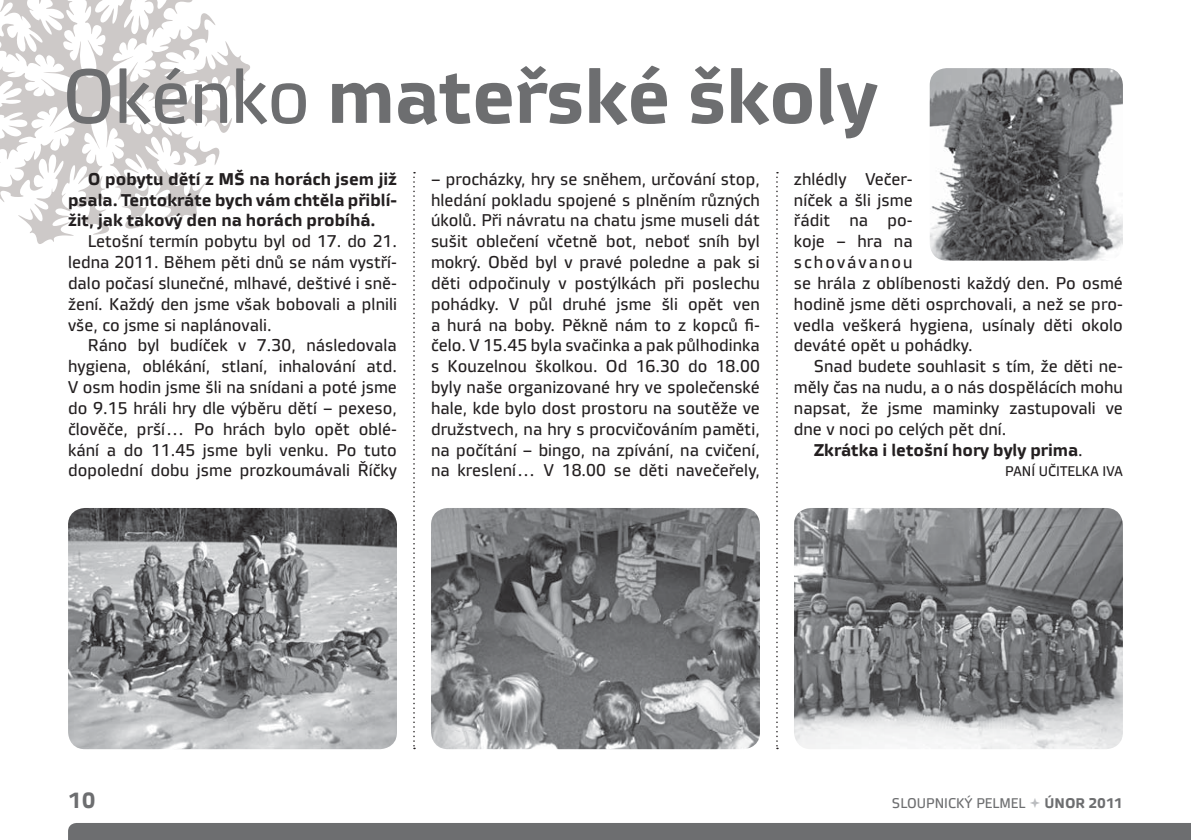
<style>
.page{position:relative;width:1191px;height:840px;background:#fff}
.page>*{position:absolute;margin:0;border:0;box-sizing:border-box;transform-origin:0 0}
.t1{font:700 76px "Vida 32 Pro";letter-spacing:-.01em;color:#6d6e70}
.t2{font:700 22px "Vida 32 Pro";color:#6d6e70}
.t3{font:17px/20.8px "Vida 32 Pro";letter-spacing:.005em;color:#231f20;text-align:justify}
.t4{font:700 17px/20.8px "Vida 32 Pro";color:#231f20;text-align:justify}
.t5{font:14px "Vida 32 Pro";color:#6d6e70}
.t6{font:14px "Vida 32 Pro";color:#231f20}
.t7{font:700 14px "Vida 32 Pro";color:#6d6e70}
.s1{font-weight:400}
</style>
<div class="page">
<svg style="left:0;top:0;width:250px;height:244px"></svg>
<div style="left:68px;top:823px;width:1123px;height:16px;background:#6d6e70"></div>
<svg style="left:413px;top:172px;width:2px;height:576px"></svg>
<svg style="left:776px;top:172px;width:2px;height:576px"></svg>
<img style="left:929px;top:68px;width:194px;height:192px;border-radius:17px">
<img style="left:794px;top:507px;width:329px;height:241px;border-radius:17px">
<img style="left:431px;top:507px;width:329px;height:241px;border-radius:17px">
<img style="left:68px;top:507px;width:329px;height:241px;border-radius:17px">
<h1 class="t1" style="left:62px;top:68px;width:816px"><span class="s1">Okénko</span> mateřské školy</h1>
<p class="t4" style="left:68px;top:170px;width:330px;text-indent:20px">O pobytu dětí z MŠ na horách jsem již psala. Tentokráte bych vám chtěla přiblí&shy;žit, jak takový den na horách probíhá.</p>
<p class="t3" style="left:68px;top:232px;width:330px;text-indent:20px">Letošní termín pobytu byl od 17. do 21. ledna 2011. Během pěti dnů se nám vystří&shy;dalo počasí slunečné, mlhavé, deštivé i sně&shy;žení. Každý den jsme však bobovali a plnili vše, co jsme si naplánovali.</p>
<p class="t3" style="left:68px;top:336px;width:330px;text-indent:20px">Ráno byl budíček v 7.30, následovala hygiena, oblékání, stlaní, inhalování atd.<br>V osm hodin jsme šli na snídani a poté jsme do 9.15 hráli hry dle výběru dětí – pexeso, člověče, prší… Po hrách bylo opět oblé&shy;kání a do 11.45 jsme byli venku. Po tuto dopolední dobu jsme prozkoumávali Říčky</p>
<p class="t3" style="left:431px;top:170px;width:330px">– procházky, hry se sněhem, určování stop, hledání pokladu spojené s plněním různých úkolů. Při návratu na chatu jsme museli dát sušit oblečení včetně bot, neboť sníh byl mokrý. Oběd byl v pravé poledne a pak si děti odpočinuly v postýlkách při poslechu pohádky. V půl druhé jsme šli opět ven a hurá na boby. Pěkně nám to z kopců fi&shy;čelo. V 15.45 byla svačinka a pak půlhodinka s Kouzelnou školkou. Od 16.30 do 18.00 byly naše organizované hry ve společenské hale, kde bylo dost prostoru na soutěže ve družstvech, na hry s procvičováním paměti, na počítání – bingo, na zpívání, na cvičení, na kreslení… V 18.00 se děti navečeřely,</p>
<p class="t3" style="left:794px;top:170px;width:330px;text-align:left">zhlédly Večer-<br>níček a šli jsme<br>řádit na po-<br>koje – hra na<br>schovávanou<br>se hrála z oblíbenosti každý den. Po osmé hodině jsme děti osprchovali, a než se pro&shy;vedla veškerá hygiena, usínaly děti okolo deváté opět u pohádky.</p>
<p class="t3" style="left:814px;top:357px;width:310px">Snad budete souhlasit s tím, že děti ne-</p>
<p class="t3" style="left:794px;top:378px;width:330px">měly čas na nudu, a o nás dospělácích mohu</p>
<p class="t3" style="left:794px;top:399px;width:330px">napsat, že jsme maminky zastupovali ve</p>
<p class="t3" style="left:794px;top:419px;width:214px">dne v noci po celých pět dní.</p>
<p class="t4" style="left:814px;top:440px;width:270px">Zkrátka i letošní hory byly prima<span class="s1">.</span></p>
<p class="t6" style="left:1005px;top:466px;width:119px">PANÍ UČITELKA IVA</p>
<p class="t2" style="left:68px;top:791px;width:29px">10</p>
<p class="t5" style="left:892px;top:797px;width:135px">SLOUPNICKÝ PELMEL</p>
<p class="t7" style="left:1044px;top:797px;width:80px">ÚNOR 2011</p>
</div>
